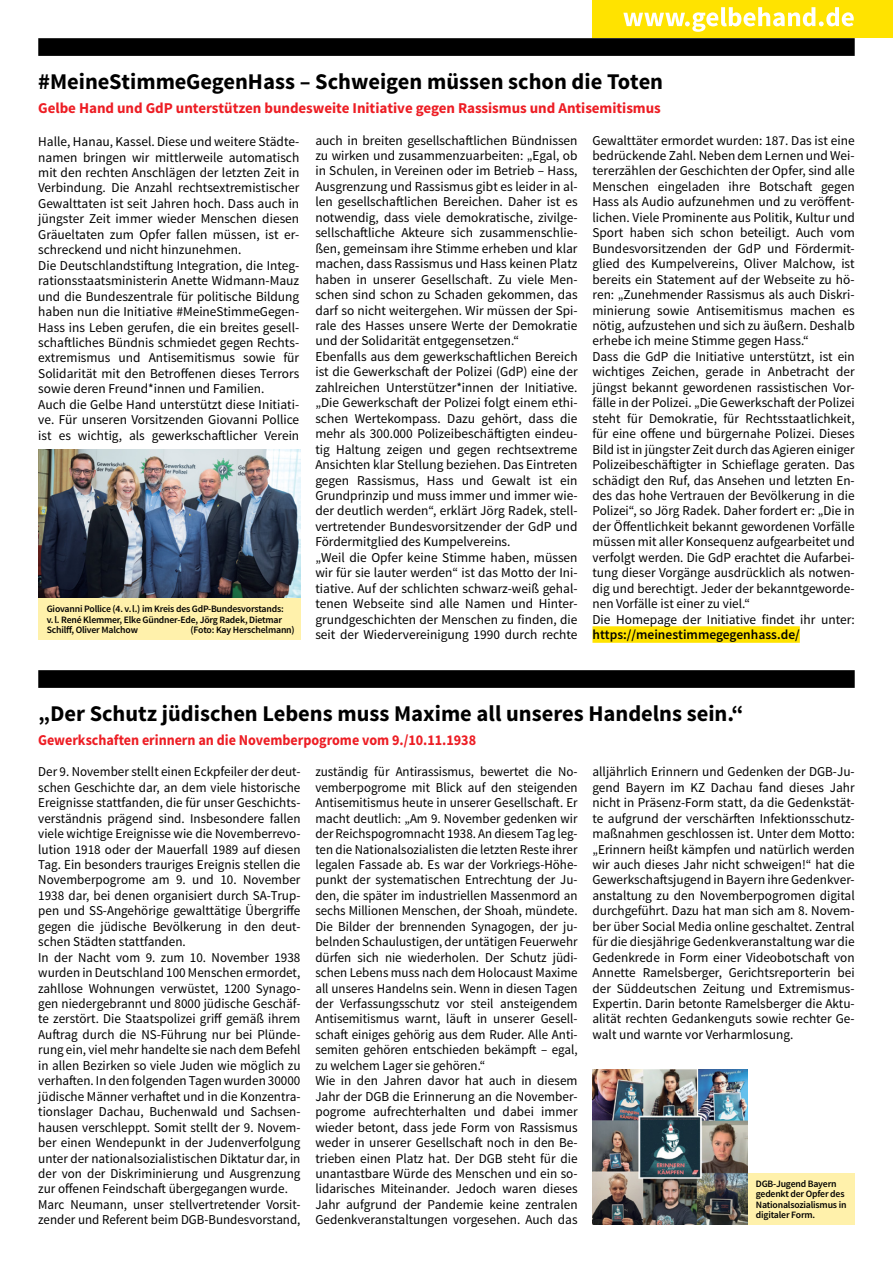
<style>
.page{position:relative;width:893px;height:1263px;background:#fff}
.page>*{position:absolute;margin:0;border:0;box-sizing:border-box;transform-origin:0 0}
.t1{font:700 22.5px "Source Sans Pro";color:#000}
.t2{font:700 15px "Source Sans Pro";letter-spacing:-.005em;color:#ed1d24}
.t3{font:700 15px "Source Sans Pro";letter-spacing:-.005em;color:#ed1d24;scale:.94 1}
.t4{font:13.5px/15.5px "Source Sans Pro";color:#000}
.t5{font:13.5px/15.5px "Source Sans Pro";color:#000;scale:.96 1}
.t6{font:600 13.5px "Source Sans Pro";color:#000}
.t7{font:600 9.75px/10.5px "Source Sans Pro";letter-spacing:-.02em;color:#000}
</style>
<div class="page">
<div style="left:592px;top:0;width:301px;height:38px;background:#ffe300"></div>
<svg style="left:623px;top:7px;width:231px;height:25px"></svg>
<div style="left:38px;top:38px;width:817px;height:18px;background:#000"></div>
<div style="left:38px;top:670px;width:817px;height:18px;background:#000"></div>
<div style="left:592px;top:626px;width:208px;height:17px;background:#ffe300"></div>
<div style="left:38px;top:598px;width:262px;height:42px;background:#fff1ab"></div>
<img style="left:38px;top:449px;width:262px;height:149px">
<div style="left:747px;top:1173px;width:108px;height:51px;background:#fff1ab"></div>
<img style="left:592px;top:1069px;width:155px;height:155px">
<h1 class="t1" style="left:38px;top:68px;width:626px">#MeineStimmeGegenHass – Schweigen müssen schon die Toten</h1>
<p class="t2" style="left:38px;top:98px;width:624px">Gelbe Hand und GdP unterstützen bundesweite Initiative gegen Rassismus und Antisemitismus</p>
<p class="t4" style="left:38px;top:134px;width:263px">Halle, Hanau, Kassel. Diese und weitere Städte&shy;namen bringen wir mittlerweile automatisch mit den rechten Anschlägen der letzten Zeit in Verbindung. Die Anzahl rechtsextremistischer Gewalttaten ist seit Jahren hoch. Dass auch in jüngster Zeit immer wieder Menschen diesen Gräueltaten zum Opfer fallen müssen, ist er&shy;schreckend und nicht hinzunehmen.<br>Die Deutschlandstiftung Integration, die Integ&shy;rationsstaatsministerin Anette Widmann-Mauz und die Bundeszentrale für politische Bildung haben nun die Initiative #MeineStimmeGegen-Hass ins Leben gerufen, die ein breites gesell&shy;schaftliches Bündnis schmiedet gegen Rechts&shy;extremismus und Antisemitismus sowie für Solidarität mit den Betroffenen dieses Terrors sowie deren Freund*innen und Familien.<br>Auch die Gelbe Hand unterstützt diese Initiati&shy;ve. Für unseren Vorsitzenden Giovanni Pollice ist es wichtig, als gewerkschaftlicher Verein</p>
<p class="t7" style="left:47px;top:604px;width:238px">Giovanni Pollice (4. v.l.) im Kreis des GdP-Bundesvorstands: v.l. René Klemmer, Elke Gündner-Ede, Jörg Radek, Dietmar<br>Schilff, Oliver Malchow</p>
<p class="t7" style="left:191px;top:625px;width:106px">(Foto: Kay Herschelmann)</p>
<p class="t4" style="left:315px;top:133px;width:264px">auch in breiten gesellschaftlichen Bündnissen zu wirken und zusammenzuarbeiten: „Egal, ob in Schulen, in Vereinen oder im Betrieb – Hass, Ausgrenzung und Rassismus gibt es leider in al&shy;len gesellschaftlichen Bereichen. Daher ist es notwendig, dass viele demokratische, zivilge&shy;sellschaftliche Akteure sich zusammenschlie&shy;ßen, gemeinsam ihre Stimme erheben und klar machen, dass Rassismus und Hass keinen Platz haben in unserer Gesellschaft. Zu viele Men&shy;schen sind schon zu Schaden gekommen, das darf so nicht weitergehen. Wir müssen der Spi&shy;rale des Hasses unsere Werte der Demokratie und der Solidarität entgegensetzen.“<br>Ebenfalls aus dem gewerkschaftlichen Bereich ist die Gewerkschaft der Polizei (GdP) eine der zahlreichen Unterstützer*innen der Initiative. „Die Gewerkschaft der Polizei folgt einem ethi&shy;schen Wertekompass. Dazu gehört, dass die mehr als 300.000 Polizeibeschäftigten eindeu&shy;tig Haltung zeigen und gegen rechtsextreme Ansichten klar Stellung beziehen. Das Eintreten gegen Rassismus, Hass und Gewalt ist ein Grundprinzip und muss immer und immer wie&shy;der deutlich werden“, erklärt Jörg Radek, stell&shy;vertretender Bundesvorsitzender der GdP und Fördermitglied des Kumpelvereins.<br>„Weil die Opfer keine Stimme haben, müssen wir für sie lauter werden“ ist das Motto der Ini&shy;tiative. Auf der schlichten schwarz-weiß gehal&shy;tenen Webseite sind alle Namen und Hinter&shy;grundgeschichten der Menschen zu finden, die seit der Wiedervereinigung 1990 durch rechte</p>
<p class="t4" style="left:592px;top:133px;width:264px">Gewalttäter ermordet wurden: 187. Das ist eine bedrückende Zahl. Neben dem Lernen und Wei&shy;tererzählen der Geschichten der Opfer, sind alle Menschen eingeladen ihre Botschaft gegen Hass als Audio aufzunehmen und zu veröffent&shy;lichen. Viele Prominente aus Politik, Kultur und Sport haben sich schon beteiligt. Auch vom Bundesvorsitzenden der GdP und Fördermit&shy;glied des Kumpelvereins, Oliver Malchow, ist bereits ein Statement auf der Webseite zu hö&shy;ren: „Zunehmender Rassismus als auch Diskri&shy;minierung sowie Antisemitismus machen es nötig, aufzustehen und sich zu äußern. Deshalb erhebe ich meine Stimme gegen Hass.“<br>Dass die GdP die Initiative unterstützt, ist ein wichtiges Zeichen, gerade in Anbetracht der jüngst bekannt gewordenen rassistischen Vor&shy;fälle in der Polizei. „Die Gewerkschaft der Polizei steht für Demokratie, für Rechtsstaatlichkeit, für eine offene und bürgernahe Polizei. Dieses Bild ist in jüngster Zeit durch das Agieren einiger Polizeibeschäftigter in Schieflage geraten. Das schädigt den Ruf, das Ansehen und letzten En&shy;des das hohe Vertrauen der Bevölkerung in die Polizei“, so Jörg Radek. Daher fordert er: „Die in der Öffentlichkeit bekannt gewordenen Vorfälle müssen mit aller Konsequenz aufgearbeitet und verfolgt werden. Die GdP erachtet die Aufarbei&shy;tung dieser Vorgänge ausdrücklich als notwen&shy;dig und berechtigt. Jeder der bekanntgeworde&shy;nen Vorfälle ist einer zu viel.“<br>Die Homepage der Initiative findet ihr unter:</p>
<p class="t6" style="left:592px;top:626px;width:209px">https://meinestimmegegenhass.de/</p>
<h1 class="t1" style="left:38px;top:699px;width:707px">„Der Schutz jüdischen Lebens muss Maxime all unseres Handelns sein.“</h1>
<p class="t3" style="left:38px;top:730px;width:467px">Gewerkschaften erinnern an die Novemberpogrome vom 9./10.11.1938</p>
<p class="t4" style="left:38px;top:764px;width:264px">Der 9. November stellt einen Eckpfeiler der deut&shy;schen Geschichte dar, an dem viele historische Ereignisse stattfanden, die für unser Geschichts&shy;verständnis prägend sind. Insbesondere fallen viele wichtige Ereignisse wie die Novemberrevo&shy;lution 1918 oder der Mauerfall 1989 auf diesen Tag. Ein besonders trauriges Ereignis stellen die Novemberpogrome am 9. und 10. November 1938 dar, bei denen organisiert durch SA-Trup&shy;pen und SS-Angehörige gewalttätige Übergriffe gegen die jüdische Bevölkerung in den deut&shy;schen Städten stattfanden.<br>In der Nacht vom 9. zum 10. November 1938 wurden in Deutschland 100 Menschen ermordet, zahllose Wohnungen verwüstet, 1200 Synago&shy;gen niedergebrannt und 8000 jüdische Geschäf&shy;te zerstört. Die Staatspolizei griff gemäß ihrem Auftrag durch die NS-Führung nur bei Plünde&shy;rung ein, viel mehr handelte sie nach dem Befehl in allen Bezirken so viele Juden wie möglich zu verhaften. In den folgenden Tagen wurden 30000 jüdische Männer verhaftet und in die Konzentra&shy;tionslager Dachau, Buchenwald und Sachsen&shy;hausen verschleppt. Somit stellt der 9. Novem&shy;ber einen Wendepunkt in der Judenverfolgung unter der nationalsozialistischen Diktatur dar, in der von der Diskriminierung und Ausgrenzung zur offenen Feindschaft übergegangen wurde.<br>Marc Neumann, unser stellvertretender Vorsit&shy;zender und Referent beim DGB-Bundesvorstand,</p>
<p class="t5" style="left:315px;top:764px;width:275px">zuständig für Antirassismus, bewertet die No&shy;vemberpogrome mit Blick auf den steigenden Antisemitismus heute in unserer Gesellschaft. Er macht deutlich: „Am 9. November gedenken wir der Reichspogromnacht 1938. An diesem Tag leg&shy;ten die Nationalsozialisten die letzten Reste ihrer legalen Fassade ab. Es war der Vorkriegs-Höhe&shy;punkt der systematischen Entrechtung der Ju&shy;den, die später im industriellen Massenmord an sechs Millionen Menschen, der Shoah, mündete.<br>Die Bilder der brennenden Synagogen, der ju&shy;belnden Schaulustigen, der untätigen Feuerwehr dürfen sich nie wiederholen. Der Schutz jüdi&shy;schen Lebens muss nach dem Holocaust Maxime all unseres Handelns sein. Wenn in diesen Tagen der Verfassungsschutz vor steil ansteigendem Antisemitismus warnt, läuft in unserer Gesell&shy;schaft einiges gehörig aus dem Ruder. Alle Anti&shy;semiten gehören entschieden bekämpft – egal, zu welchem Lager sie gehören.“<br>Wie in den Jahren davor hat auch in diesem Jahr der DGB die Erinnerung an die November&shy;pogrome aufrechterhalten und dabei immer wieder betont, dass jede Form von Rassismus weder in unserer Gesellschaft noch in den Be&shy;trieben einen Platz hat. Der DGB steht für die unantastbare Würde des Menschen und ein so-- lidarisches Miteinander. Jedoch waren dieses Jahr aufgrund der Pandemie keine zentralen Gedenkveranstaltungen vorgesehen. Auch das</p>
<p class="t4" style="left:592px;top:764px;width:264px;text-align:justify">alljährlich Erinnern und Gedenken der DGB-Ju&shy;gend Bayern im KZ Dachau fand dieses Jahr nicht in Präsenz-Form statt, da die Gedenkstät&shy;te aufgrund der verschärften Infektionsschutz&shy;maßnahmen geschlossen ist. Unter dem Motto: „Erinnern heißt kämpfen und natürlich werden wir auch dieses Jahr nicht schweigen!“ hat die Gewerkschaftsjugend in Bayern ihre Gedenkver&shy;anstaltung zu den Novemberpogromen digital durchgeführt. Dazu hat man sich am 8. Novem&shy;ber über Social Media online geschaltet. Zentral für die diesjährige Gedenkveranstaltung war die Gedenkrede in Form einer Videobotschaft von Annette Ramelsberger, Gerichtsreporterin bei der Süddeutschen Zeitung und Extremismus-Expertin. Darin betonte Ramelsberger die Aktu&shy;alität rechten Gedankenguts sowie rechter Ge&shy;walt und warnte vor Verharmlosung.</p>
<p class="t7" style="left:756px;top:1178px;width:92px">DGB-Jugend Bayern gedenkt der Opfer des<br>Nationalsozialismus in digitaler Form.</p>
</div>
